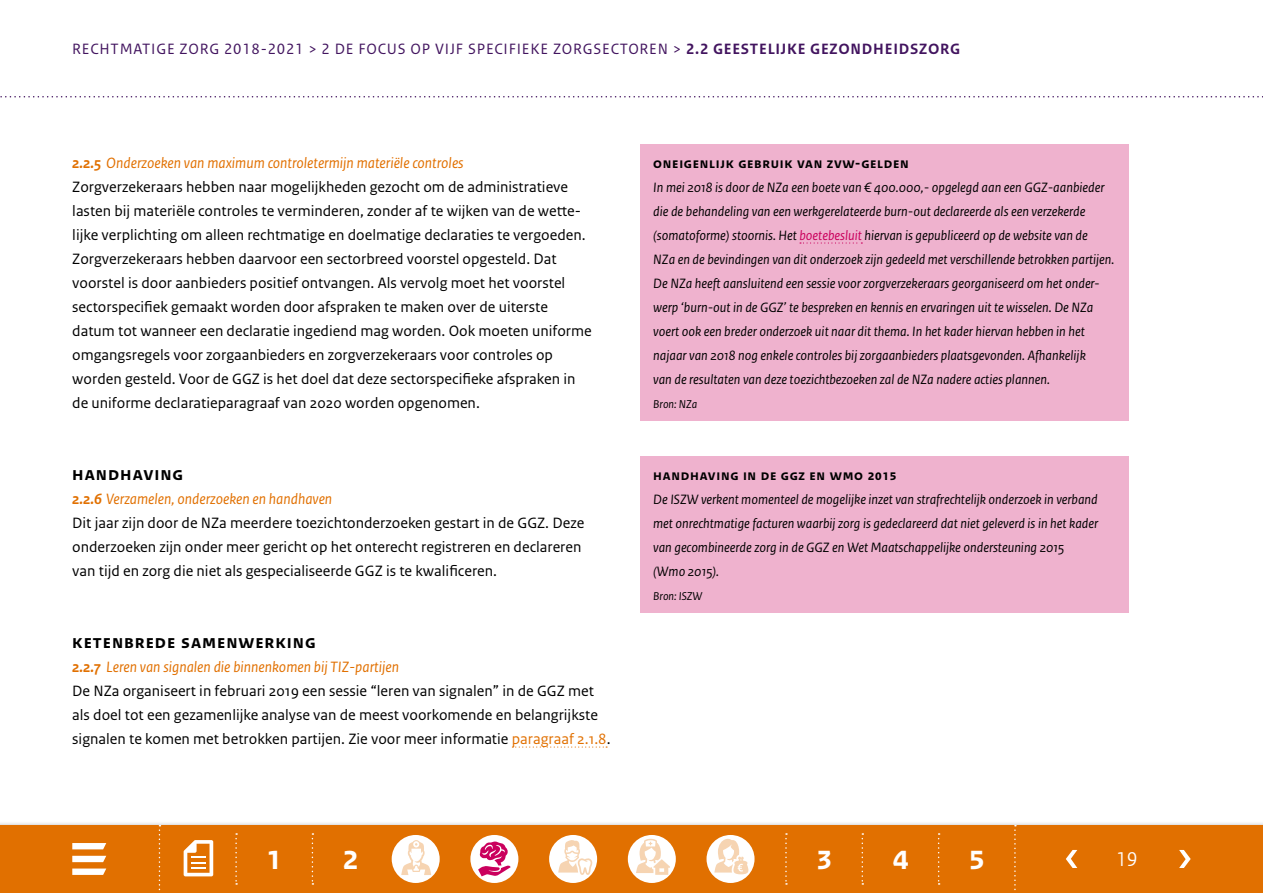
<style>
.page{position:relative;width:1263px;height:893px;background:#fff}
.page>*{position:absolute;margin:0;border:0;box-sizing:border-box;transform-origin:0 0}
.t1{font:700 36px "Rijksoverheid Sans Heading";color:#fff}
.t2{font:21px "Rijksoverheid Sans Heading";color:#fff}
.t3{font:700 19.5px "Rijksoverheid Sans Text";letter-spacing:.05em;color:#000}
.t4{font:15.75px/24px "Rijksoverheid Sans Text";color:#000}
.t5{font:15.75px "Rijksoverheid Sans Text";letter-spacing:.05em;color:#42145f}
.t6{font:700 15px "Rijksoverheid Sans Text";letter-spacing:.05em;color:#000}
.t7{font:italic 14.25px/24px "Rijksoverheid Sans Text";color:#000}
.t8{font:italic 12px "Rijksoverheid Sans Text";color:#000}
.s1{font-weight:700}
.s2{font-weight:700;font-style:italic;color:#e17000}
.s3{font-style:italic;color:#e17000}
.s4{color:#e17000}
.s5{color:#ca005d}
</style>
<div class="page">
<div style="left:0;top:821px;width:1263px;height:72px;background:#efefef"></div>
<div style="left:0;top:825px;width:1263px;height:68px;background:#e17000"></div>
<svg style="left:1066px;top:850px;width:11px;height:18px"></svg>
<svg style="left:72px;top:843px;width:34px;height:6px"></svg>
<svg style="left:72px;top:856px;width:34px;height:6px"></svg>
<svg style="left:72px;top:868px;width:34px;height:7px"></svg>
<svg style="left:1179px;top:850px;width:12px;height:18px"></svg>
<div style="left:549px;top:835px;width:48px;height:48px;background:#fff;border-radius:50%"></div>
<svg style="left:558px;top:840px;width:34px;height:35px"></svg>
<div style="left:628px;top:835px;width:48px;height:48px;background:#fff;border-radius:50%"></div>
<svg style="left:636px;top:839px;width:34px;height:36px"></svg>
<div style="left:706px;top:835px;width:48px;height:48px;background:#fff;border-radius:50%"></div>
<svg style="left:714px;top:838px;width:34px;height:36px"></svg>
<div style="left:392px;top:835px;width:48px;height:48px;background:#fff;border-radius:50%"></div>
<svg style="left:401px;top:840px;width:30px;height:35px"></svg>
<svg style="left:0;top:96px;width:1263px;height:2px"></svg>
<svg style="left:785px;top:833px;width:2px;height:52px"></svg>
<svg style="left:861px;top:833px;width:2px;height:52px"></svg>
<svg style="left:938px;top:833px;width:2px;height:52px"></svg>
<svg style="left:1014px;top:825px;width:2px;height:66px"></svg>
<svg style="left:159px;top:825px;width:1px;height:66px"></svg>
<svg style="left:184px;top:840px;width:29px;height:36px"></svg>
<svg style="left:312px;top:833px;width:1px;height:52px"></svg>
<svg style="left:235px;top:833px;width:2px;height:52px"></svg>
<div style="left:470px;top:835px;width:48px;height:48px;background:#fff;border-radius:50%"></div>
<svg style="left:478px;top:841px;width:33px;height:35px"></svg>
<svg style="left:512px;top:746px;width:95px;height:2px"></svg>
<div style="left:640px;top:145px;width:489px;height:276px;background:#efb2ce"></div>
<svg style="left:800px;top:242px;width:62px;height:2px"></svg>
<div style="left:640px;top:456px;width:489px;height:157px;background:#efb2ce"></div>
<p class="t5" style="left:72px;top:40px;width:889px">RECHTMATIGE ZORG 2018-2021 &gt; 2 DE FOCUS OP VIJF SPECIFIEKE ZORGSECTOREN &gt; <span class="s1">2.2 GEESTELIJKE GEZONDHEIDSZORG</span></p>
<p class="t4" style="left:72px;top:151px;width:521px"><span class="s2">2.2.5</span> <span class="s3">Onderzoeken van maximum controletermijn materiële controles<br></span>Zorgverzekeraars hebben naar mogelijkheden gezocht om de administratieve lasten bij materiële controles te verminderen, zonder af te wijken van de wette&shy;lijke verplichting om alleen rechtmatige en doelmatige declaraties te vergoeden.<br>Zorgverzekeraars hebben daarvoor een sectorbreed voorstel opgesteld. Dat voorstel is door aanbieders positief ontvangen. Als vervolg moet het voorstel sectorspecifiek gemaakt worden door afspraken te maken over de uiterste datum tot wanneer een declaratie ingediend mag worden. Ook moeten uniforme omgangsregels voor zorgaanbieders en zorgverzekeraars voor controles op worden gesteld. Voor de GGZ is het doel dat deze sectorspecifieke afspraken in de uniforme declaratieparagraaf van 2020 worden opgenomen.</p>
<p class="t3" style="left:72px;top:463px;width:112px">handhaving</p>
<p class="t4" style="left:72px;top:487px;width:514px"><span class="s2">2.2.6</span> <span class="s3">Verzamelen, onderzoeken en handhaven<br></span>Dit jaar zijn door de NZa meerdere toezichtonderzoeken gestart in de GGZ. Deze onderzoeken zijn onder meer gericht op het onterecht registreren en declareren van tijd en zorg die niet als gespecialiseerde GGZ is te kwalificeren.</p>
<p class="t3" style="left:72px;top:631px;width:245px">ketenbrede samenwerking</p>
<p class="t4" style="left:72px;top:655px;width:540px"><span class="s2">2.2.7</span> <span class="s3">Leren van signalen die binnenkomen bij TIZ-partijen<br></span>De NZa organiseert in februari 2019 een sessie “leren van signalen” in de GGZ met als doel tot een gezamenlijke analyse van de meest voorkomende en belangrijkste signalen te komen met betrokken partijen. Zie voor meer informatie <span class="s4">paragraaf 2.1.8</span>.</p>
<p class="t6" style="left:653px;top:155px;width:257px">oneigenlijk gebruik van zvw-gelden</p>
<p class="t7" style="left:653px;top:176px;width:463px">In mei 2018 is door de NZa een boete van € 400.000,- opgelegd aan een GGZ-aanbieder die de behandeling van een werkgerelateerde burn-out declareerde als een verzekerde (somatoforme) stoornis. Het <span class="s5">boetebesluit</span> hiervan is gepubliceerd op de website van de<br>NZa en de bevindingen van dit onderzoek zijn gedeeld met verschillende betrokken partijen.<br>De NZa heeft aansluitend een sessie voor zorgverzekeraars georganiseerd om het onder&shy;werp ‘burn-out in de GGZ’ te bespreken en kennis en ervaringen uit te wisselen. De NZa voert ook een breder onderzoek uit naar dit thema. In het kader hiervan hebben in het najaar van 2018 nog enkele controles bij zorgaanbieders plaatsgevonden. Afhankelijk<br>van de resultaten van deze toezichtbezoeken zal de NZa nadere acties plannen.</p>
<p class="t8" style="left:653px;top:397px;width:46px">Bron: NZa</p>
<p class="t6" style="left:653px;top:467px;width:245px">handhaving in de ggz en wmo 2015</p>
<p class="t7" style="left:653px;top:488px;width:446px">De ISZW verkent momenteel de mogelijke inzet van strafrechtelijk onderzoek in verband met onrechtmatige facturen waarbij zorg is gedeclareerd dat niet geleverd is in het kader van gecombineerde zorg in de GGZ en Wet Maatschappelijke ondersteuning 2015 (Wmo 2015).</p>
<p class="t8" style="left:653px;top:589px;width:51px">Bron: ISZW</p>
<h1 class="t1" style="left:267px;top:837px;width:17px">1</h1>
<h1 class="t1" style="left:343px;top:837px;width:17px">2</h1>
<h1 class="t1" style="left:816px;top:837px;width:17px">3</h1>
<h1 class="t1" style="left:893px;top:837px;width:17px">4</h1>
<h1 class="t1" style="left:969px;top:837px;width:17px">5</h1>
<h2 class="t2" style="left:1116px;top:847px;width:23px">19</h2>
</div>
